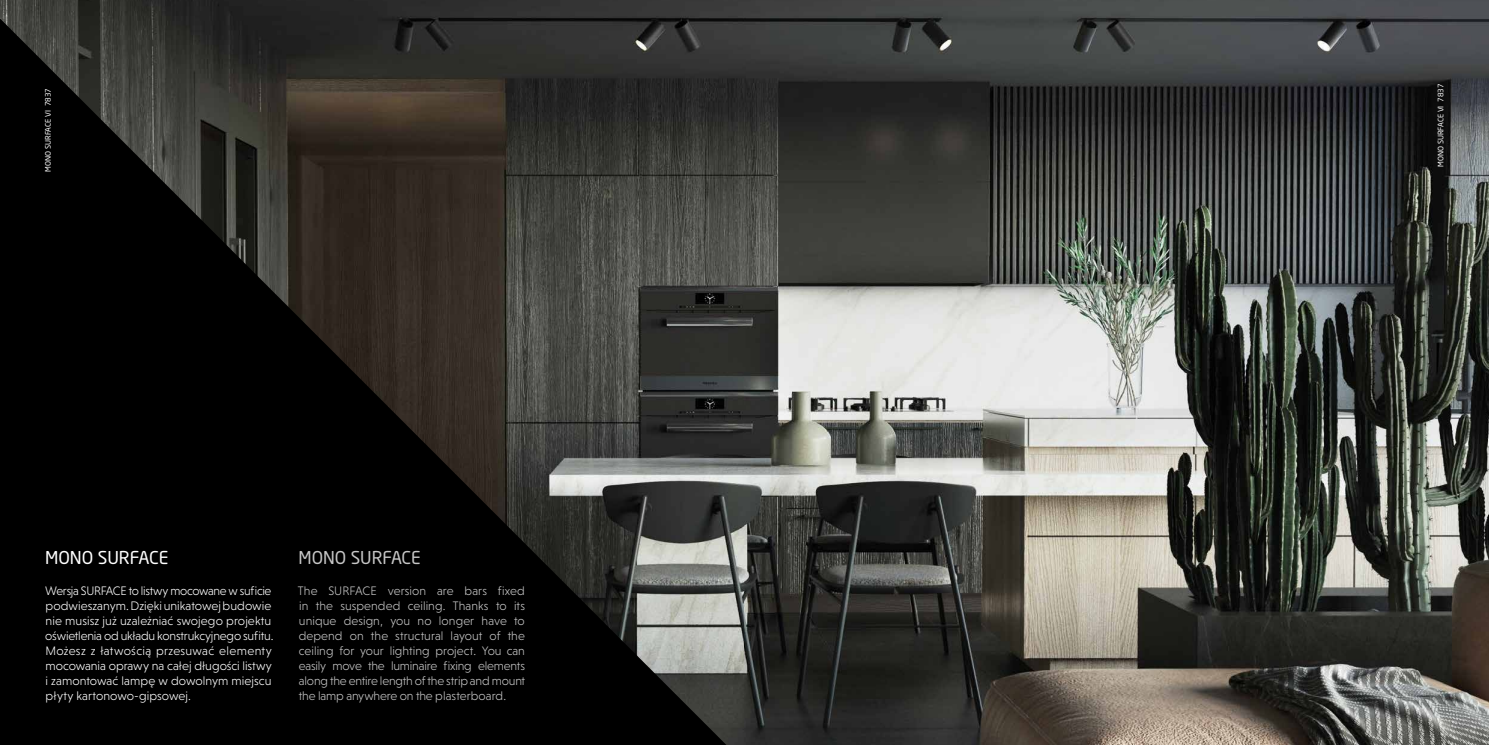
<style>
.page{position:relative;width:1489px;height:745px;background:#fff}
.page>*{position:absolute;margin:0;border:0;box-sizing:border-box;transform-origin:0 0}
.t1{font:17.5px "Neo Sans Pro Cyr";color:#c6c6c6}
.t2{font:17.5px "Neo Sans Pro Cyr";color:#fff}
.t3{font:300 12.5px/15px "Niveau Grotesk";color:#fff}
.t4{font:300 12.5px/15px "Niveau Grotesk";letter-spacing:-.015em;color:#c6c6c6;text-align:justify}
.t5{font:7.5px "Neo Sans Pro Cyr";color:#fff}
</style>
<div class="page">
<img style="left:0;top:0;width:1488px;height:744px">
<svg style="left:0;top:18px;width:726px;height:726px;background:#1f1e1b"></svg>
<p class="t5" style="left:43px;top:171px;width:85px;rotate:-90deg">MONO SURFACE VI 7837</p>
<h1 class="t2" style="left:45px;top:546px;width:125px">MONO SURFACE</h1>
<p class="t3" style="left:45px;top:582px;width:230px">Wersja SURFACE to listwy mocowane w suficie podwieszanym. Dzięki unikatowej budowie nie musisz już uzależniać swojego projektu oświetlenia od układu konstrukcyjnego sufitu.<br>Możesz z łatwością przesuwać elementy mocowania oprawy na całej długości listwy i zamontować lampę w dowolnym miejscu płyty kartonowo-gipsowej.</p>
<h1 class="t1" style="left:298px;top:546px;width:124px">MONO SURFACE</h1>
<p class="t4" style="left:298px;top:582px;width:229px">The SURFACE version are bars fixed in the suspended ceiling. Thanks to its unique design, you no longer have to depend on the structural layout of the ceiling for your lighting project. You can easily move the luminaire fixing elements along the entire length of the strip and mount the lamp anywhere on the plasterboard.</p>
<p class="t5" style="left:1435px;top:167px;width:85px;rotate:-90deg">MONO SURFACE VI 7837</p>
</div>
